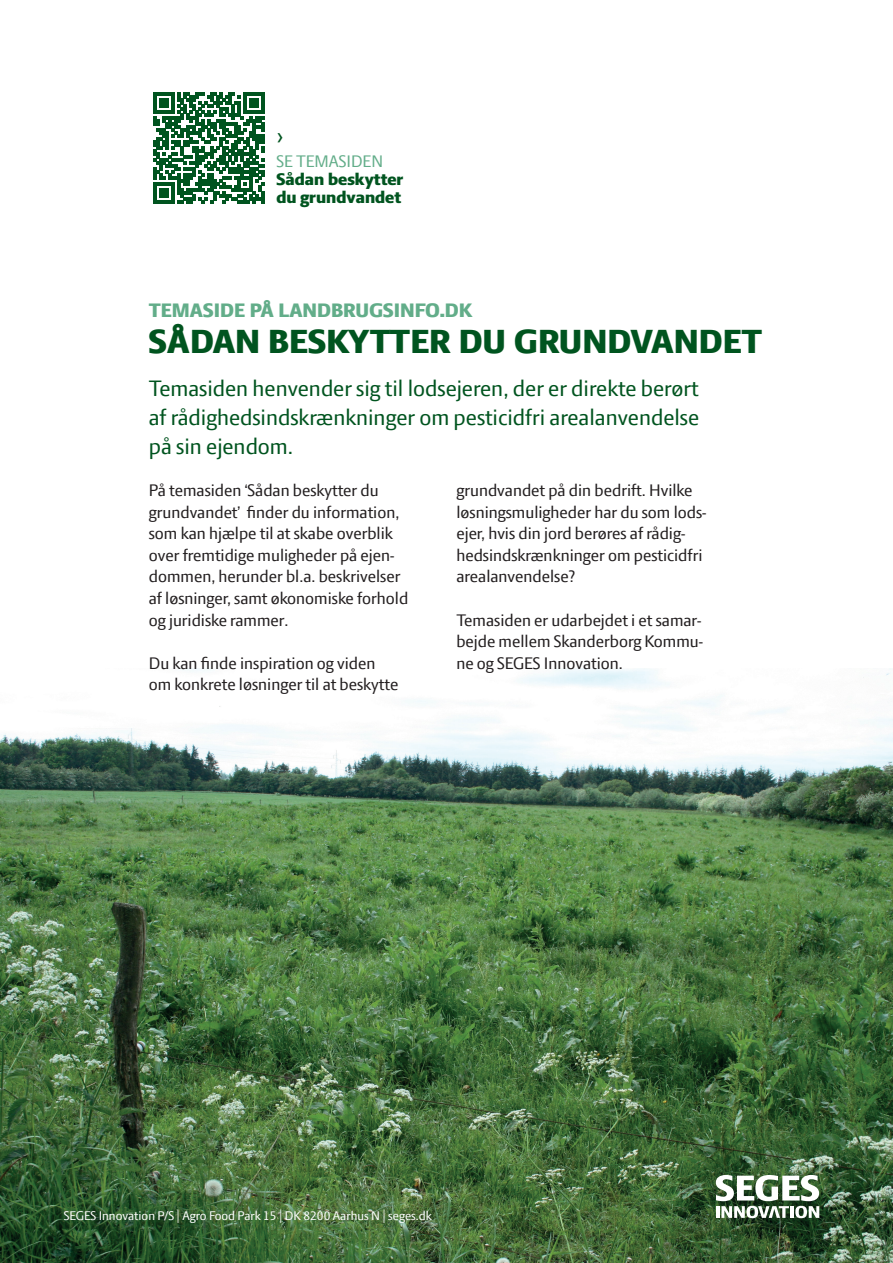
<style>
.page{position:relative;width:893px;height:1263px;background:#fff}
.page>*{position:absolute;margin:0;border:0;box-sizing:border-box;transform-origin:0 0}
.t1{font:800 36px "LF Press Sans";color:#00541f}
.t2{font:27px "LF Press Sans";color:#00541f}
.t3{font:24px/28.8px "LF Press Sans";color:#00541f;text-align:justify}
.t4{font:800 21px "LF Press Sans";color:#62ad89}
.t5{font:18px/21.6px "LF Press Sans";color:#231f20}
.t6{font:800 18px/18px "LF Press Sans";color:#00541f}
.t7{font:18px "LF Press Sans";color:#62ad89}
.t8{font:13.5px "LF Press Sans";color:#fff}
</style>
<div class="page">
<svg style="left:153px;top:93px;width:111px;height:111px"></svg>
<img style="left:0;top:669px;width:893px;height:594px">
<svg style="left:716px;top:1175px;width:103px;height:43px"></svg>
<h2 class="t2" style="left:276px;top:120px;width:9px">›</h2>
<p class="t7" style="left:276px;top:150px;width:108px">SE TEMASIDEN</p>
<p class="t6" style="left:276px;top:170px;width:128px">Sådan beskytter du grundvandet</p>
<p class="t4" style="left:149px;top:298px;width:324px">TEMASIDE PÅ LANDBRUGSINFO.DK</p>
<h1 class="t1" style="left:149px;top:320px;width:615px">SÅDAN BESKYTTER DU GRUNDVANDET</h1>
<h3 class="t3" style="left:149px;top:374px;width:552px">Temasiden henvender sig til lodsejeren, der er direkte berørt af rådighedsindskrænkninger om pesticidfri arealanvendelse på sin ejendom.</h3>
<p class="t5" style="left:149px;top:479px;width:261px">På temasiden ‘Sådan beskytter du grundvandet’ finder du information, som kan hjælpe til at skabe overblik over fremtidige muligheder på ejen&shy;dommen, herunder bl.a. beskrivelser af løsninger, samt økonomiske forhold og juridiske rammer.</p>
<p class="t5" style="left:149px;top:652px;width:251px">Du kan finde inspiration og viden om konkrete løsninger til at beskytte</p>
<p class="t5" style="left:456px;top:479px;width:251px">grundvandet på din bedrift. Hvilke løsningsmuligheder har du som lods&shy;ejer, hvis din jord berøres af rådig&shy;hedsindskrænkninger om pesticidfri arealanvendelse?</p>
<p class="t5" style="left:456px;top:609px;width:248px;text-align:justify">Temasiden er udarbejdet i et samar&shy;bejde mellem Skanderborg Kommu&shy;ne og SEGES Innovation.</p>
<p class="t8" style="left:64px;top:1208px;width:369px">SEGES Innovation P/S | Agro Food Park 15 | DK 8200 Aarhus N | seges.dk</p>
</div>
